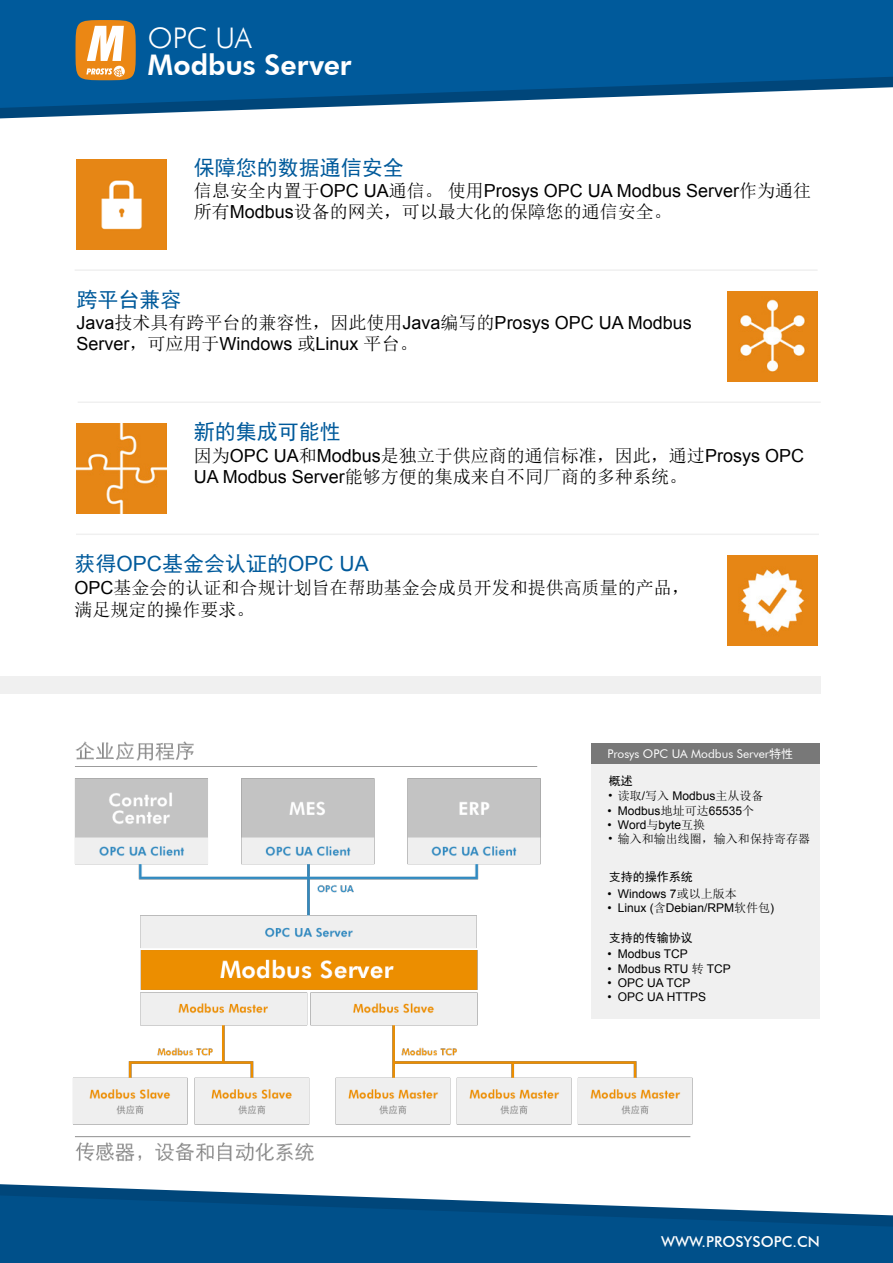
<style>
.page{position:relative;width:893px;height:1263px;background:#fff}
.page>*{position:absolute;margin:0;border:0;box-sizing:border-box;transform-origin:0 0}
.t1{font:800 28.35px "Futura BT";color:#fff}
.t2{font:300 28.35px "Futura BT";color:#fff}
.t3{font:21px "Sim Hei";color:#005a9b}
.t4{font:18px/21px "Sim Sun";color:#000}
.t5{font:18px/21px "Arial";color:#000}
.t6{font:500 15px "Futura BT";color:#fff}
.t7{font:12px "Arial";color:#000}
.t8{font:12px "Sim Sun";color:#000}
.t9{font:12px "Futura BT";color:#fff}
.t10{font:12px "Sim Hei";color:#000}
.s1{font-family:"Sim Sun"}
.s2{font-family:"Arial"}
.s3{font-family:"Sim Hei"}
</style>
<div class="page">
<svg style="left:0;top:0;width:893px;height:119px;background:#246fa5"></svg>
<svg style="left:0;top:1185px;width:893px;height:78px"></svg>
<div style="left:592px;top:763px;width:228px;height:256px;background:#f0f0f0"></div>
<div style="left:0;top:676px;width:821px;height:18px;background:#f0f0f0"></div>
<img style="left:56px;top:741px;width:638px;height:447px">
<hr style="left:75px;top:269px;width:743px;height:2px;background:#f0f0f0">
<hr style="left:78px;top:401px;width:743px;height:2px;background:#f0f0f0">
<hr style="left:76px;top:533px;width:743px;height:2px;background:#f0f0f0">
<div style="left:592px;top:743px;width:228px;height:20px;background:#787878"></div>
<div style="left:76px;top:20px;width:60px;height:60px;background:#eb8714;border-radius:50%"></div>
<svg style="left:86px;top:26px;width:39px;height:51px"></svg>
<img style="left:76px;top:159px;width:90px;height:90px">
<img style="left:76px;top:423px;width:90px;height:90px">
<img style="left:728px;top:291px;width:90px;height:90px">
<img style="left:728px;top:555px;width:90px;height:90px">
<h1 class="t2" style="left:148px;top:21px;width:105px">OPC UA</h1>
<h1 class="t1" style="left:148px;top:48px;width:205px">Modbus Server</h1>
<p class="t3" style="left:194px;top:157px;width:212px">保障您的数据通信安全</p>
<p class="t5" style="left:194px;top:181px;width:619px"><span class="s1">信息安全内置于</span>OPC UA<span class="s1">通信。使用</span>Prosys OPC UA Modbus Server<span class="s1">作为通往</span></p>
<p class="t4" style="left:194px;top:201px;width:480px">所有<span class="s2">Modbus</span>设备的网关，可以最大化的保障您的通信安全。</p>
<p class="t3" style="left:77px;top:289px;width:107px">跨平台兼容</p>
<p class="t5" style="left:77px;top:313px;width:617px">Java<span class="s1">技术具有跨平台的兼容性，因此使用</span>Java<span class="s1">编写的</span>Prosys OPC UA Modbus<br>Server<span class="s1">，可应用于</span>Windows <span class="s1">或</span>Linux <span class="s1">平台。</span></p>
<p class="t3" style="left:194px;top:421px;width:148px">新的集成可能性</p>
<p class="t4" style="left:194px;top:445px;width:612px">因为<span class="s2">OPC UA</span>和<span class="s2">Modbus</span>是独立于供应商的通信标准，因此，通过<span class="s2">Prosys OPC<br>UA Modbus Server</span>能够方便的集成来自不同厂商的多种系统。</p>
<p class="t3" style="left:75px;top:553px;width:296px">获得<span class="s2">OPC</span>基金会认证的<span class="s2">OPC UA</span></p>
<p class="t4" style="left:75px;top:577px;width:617px;line-height:21.6px"><span class="s2">OPC</span>基金会的认证和合规计划旨在帮助基金会成员开发和提供高质量的产品，满足规定的操作要求。</p>
<p class="t9" style="left:607px;top:746px;width:187px">Prosys OPC UA Modbus Server<span class="s3">特性</span></p>
<p class="t10" style="left:609px;top:774px;width:25px">概述</p>
<p class="t8" style="left:607px;top:790px;width:157px">• 读取<span class="s2">/</span>写入 <span class="s2">Modbus</span>主从设备</p>
<p class="t7" style="left:607px;top:802px;width:148px">• Modbus<span class="s1">地址可达</span>65535<span class="s1">个</span></p>
<p class="t7" style="left:607px;top:817px;width:99px">• Word<span class="s1">与</span>byte<span class="s1">互换</span></p>
<p class="t8" style="left:607px;top:833px;width:204px">• 输入和输出线圈，输入和保持寄存器</p>
<p class="t10" style="left:609px;top:871px;width:85px">支持的操作系统</p>
<p class="t7" style="left:607px;top:886px;width:131px">• Windows 7<span class="s1">或以上版本</span></p>
<p class="t7" style="left:607px;top:900px;width:168px">• Linux (<span class="s1">含</span>Debian/RPM<span class="s1">软件包</span>)</p>
<p class="t10" style="left:609px;top:931px;width:85px">支持的传输协议</p>
<p class="t7" style="left:607px;top:946px;width:82px">• Modbus TCP</p>
<p class="t7" style="left:607px;top:960px;width:125px">• Modbus RTU <span class="s1">转</span> TCP</p>
<p class="t7" style="left:607px;top:975px;width:84px">• OPC UA TCP</p>
<p class="t7" style="left:607px;top:989px;width:100px">• OPC UA HTTPS</p>
<p class="t6" style="left:661px;top:1232px;width:160px">WWW.PROSYSOPC.CN</p>
</div>
